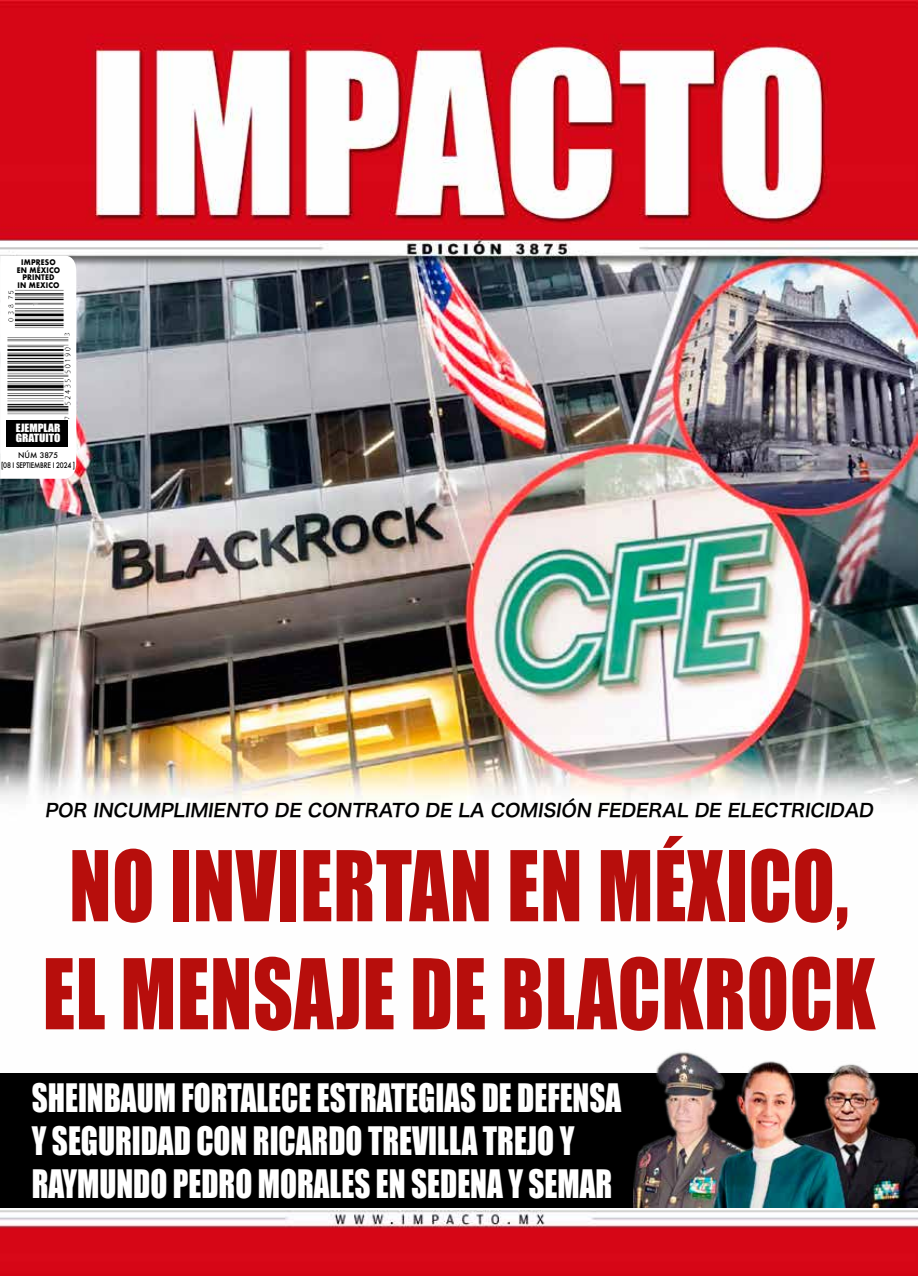
<style>
.page{position:relative;width:918px;height:1276px;background:#fff}
.page>*{position:absolute;margin:0;border:0;box-sizing:border-box;transform-origin:0 0}
.t1{font:90px/108px "Impact";letter-spacing:.01em;color:#b70e0c;scale:.86 1}
.t2{font:36px/43.2px "Impact";color:#fff;scale:.86 1}
.t3{font:18px "Hira Kaku Pro W6";color:#000}
.t4{font:10.5px/10.5px "Impact";color:#fff;scale:1.1 1}
.t5{font:700 7.5px/7.5px "Futura";letter-spacing:.02em;color:#000;text-align:center;scale:.91 1}
.t6{font:500 7.5px/10.5px "Futura";letter-spacing:-.03em;color:#000;text-align:center}
</style>
<div class="page">
<img style="left:0;top:0;width:918px;height:1275px">
<div style="left:0;top:1073px;width:918px;height:135px;background:#000"></div>
<svg style="left:0;top:255px;width:76px;height:224px"></svg>
<img style="left:6px;top:282px;width:65px;height:138px">
<div style="left:6px;top:420px;width:62px;height:26px;background:#000"></div>
<img style="left:633px;top:1037px;width:285px;height:171px">
<p class="t5" style="left:17px;top:258px;width:49px">IMPRESO<br>EN MÉXICO<br>PRINTED<br>IN MEXICO</p>
<p class="t4" style="left:16px;top:422px;width:42px">EJEMPLAR<br>GRATUITO</p>
<p class="t6" style="left:1px;top:450px;width:76px">NÚM 3875<br>[08 I SEPTIEMBRE I 2024 ]</p>
<p class="t3" style="left:45px;top:794px;width:834px">POR INCUMPLIMIENTO DE CONTRATO DE LA COMISIÓN FEDERAL DE ELECTRICIDAD</p>
<h1 class="t1" style="left:43px;top:829px;width:970px">NO INVIERTAN EN MÉXICO,<br>EL MENSAJE DE BLACKROCK</h1>
<p class="t2" style="left:32px;top:1074px;width:687px">SHEINBAUM FORTALECE ESTRATEGIAS DE DEFENSA<br>Y SEGURIDAD CON RICARDO TREVILLA TREJO Y<br>RAYMUNDO PEDRO MORALES EN SEDENA Y SEMAR</p>
</div>
